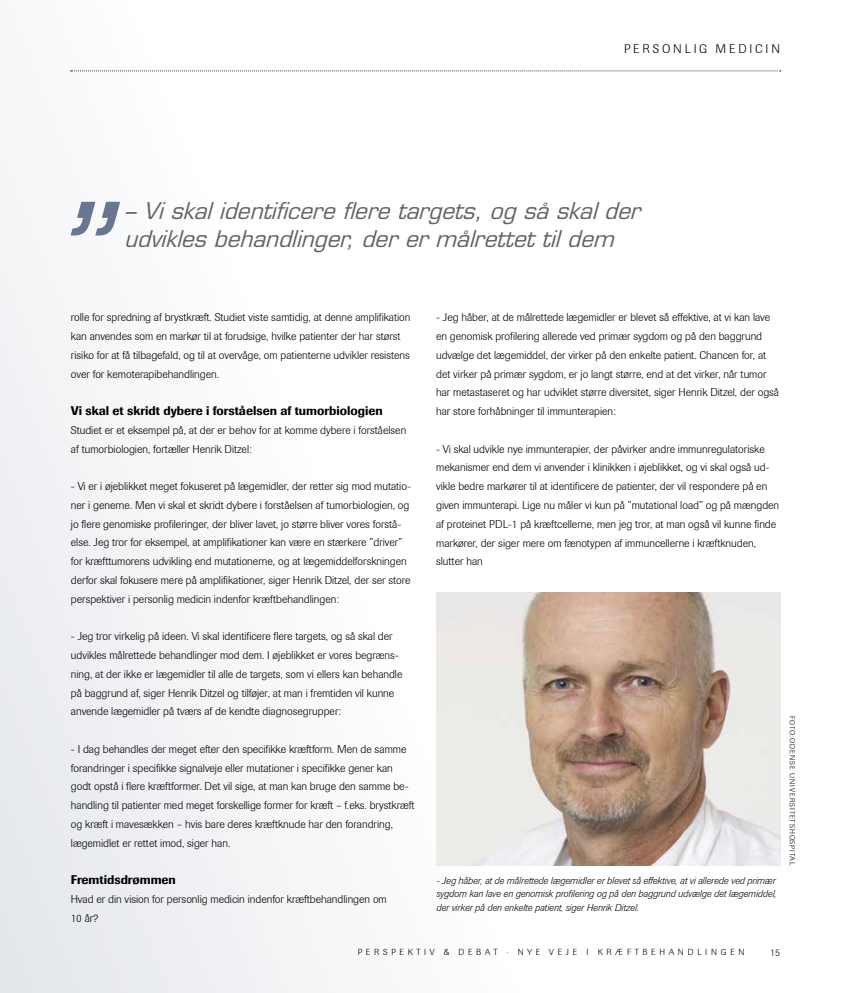
<style>
.page{position:relative;width:851px;height:993px;background:#fff}
.page>*{position:absolute;margin:0;border:0;box-sizing:border-box;transform-origin:0 0}
.t1{font:italic 22.5px/27.5px "Eurostile LT Std";color:#636363}
.t2{font:500 12.5px "Berthold Imago";color:#000}
.t3{font:300 12.5px "Berthold Imago";letter-spacing:.22em;color:#000}
.t4{font:300 11.25px/18.8px "Berthold Imago";color:#000}
.t5{font:italic 300 10px/13.8px "Berthold Imago";color:#000;text-align:justify}
.t6{font:300 10px "Berthold Imago";color:#000}
.t7{font:300 8.75px "Berthold Imago";letter-spacing:.42em;color:#000}
.t8{font:300 7.5px "Berthold Imago";letter-spacing:.12em;color:#000}
.s1{font-family:"VAG Rounded Std";font-weight:300}
</style>
<div class="page">
<div style="left:0;top:0;width:850px;height:992px;background:linear-gradient(to right,#f3f4f6,#fff)"></div>
<img style="left:436px;top:592px;width:344px;height:273px">
<svg style="left:71px;top:202px;width:49px;height:33px"></svg>
<p class="t3" style="left:624px;top:42px;width:157px">PERSONLIG MEDICIN</p>
<h1 class="t1" style="left:124px;top:197px;width:524px"><span class="s1">–</span>Viskalidentificerefleretargets,ogsåskalder udviklesbehandlinger,derermålrettettildem</h1>
<p class="t4" style="left:71px;top:308px;width:341px">rolle for spredning af brystkræft. Studiet viste samtidig, at denne amplifikation kan anvendes som en markør til at forudsige, hvilke patienter der har størst risiko for at få tilbagefald, og til at overvåge, om patienterne udvikler resistens over for kemoterapibehandlingen.</p>
<p class="t2" style="left:71px;top:403px;width:313px">Vi skal et skridt dybere i forståelsen af tumorbiologien</p>
<p class="t4" style="left:71px;top:420px;width:337px">Studiet er et eksempel på, at der er behov for at komme dybere i forståelsen af tumorbiologien, fortæller Henrik Ditzel:</p>
<p class="t4" style="left:71px;top:477px;width:341px">- Vi er i øjeblikket meget fokuseret på lægemidler, der retter sig mod mutatio&shy;ner i generne. Men vi skal et skridt dybere i forståelsen af tumorbiologien, og jo flere genomiske profileringer, der bliver lavet, jo større bliver vores forstå&shy;else. Jeg tror for eksempel, at amplifikationer kan være en stærkere ”driver” for kræfttumorens udvikling end mutationerne, og at lægemiddelforskningen derfor skal fokusere mere på amplifikationer, siger Henrik Ditzel, der ser store perspektiver i personlig medicin indenfor kræftbehandlingen:</p>
<p class="t4" style="left:71px;top:627px;width:333px">- Jeg tror virkelig på ideen. Vi skal identificere flere targets, og så skal der udvikles målrettede behandlinger mod dem. I øjeblikket er vores begræns&shy;ning, at der ikke er lægemidler til alle de targets, som vi ellers kan behandle på baggrund af, siger Henrik Ditzel og tilføjer, at man i fremtiden vil kunne anvende lægemidler på tværs af de kendte diagnosegrupper:</p>
<p class="t4" style="left:71px;top:739px;width:345px">- I dag behandles der meget efter den specifikke kræftform. Men de samme forandringer i specifikke signalveje eller mutationer i specifikke gener kan godt opstå i flere kræftformer. Det vil sige, at man kan bruge den samme be&shy;handling til patienter med meget forskellige former for kræft – f.eks. brystkræft og kræft i mavesækken – hvis bare deres kræftknude har den forandring, lægemidlet er rettet imod, siger han.</p>
<p class="t2" style="left:71px;top:872px;width:106px">Fremtidsdrømmen</p>
<p class="t4" style="left:71px;top:889px;width:317px">Hvad er din vision for personlig medicin indenfor kræftbehandlingen om<br>10 år?</p>
<p class="t4" style="left:436px;top:308px;width:344px">- Jeg håber, at de målrettede lægemidler er blevet så effektive, at vi kan lave en genomisk profilering allerede ved primær sygdom og på den baggrund udvælge det lægemiddel, der virker på den enkelte patient. Chancen for, at det virker på primær sygdom, er jo langt større, end at det virker, når tumor har metastaseret og har udviklet større diversitet, siger Henrik Ditzel, der også har store forhåbninger til immunterapien:</p>
<p class="t4" style="left:436px;top:439px;width:344px">- Vi skal udvikle nye immunterapier, der påvirker andre immunregulatoriske mekanismer end dem vi anvender i klinikken i øjeblikket, og vi skal også ud&shy;vikle bedre markører til at identificere de patienter, der vil respondere på en given immunterapi. Lige nu måler vi kun på ”mutational load” og på mængden af proteinet PDL-1 på kræftcellerne, men jeg tror, at man også vil kunne finde markører, der siger mere om fænotypen af immuncellerne i kræftknuden, slutter han</p>
<p class="t5" style="left:436px;top:873px;width:341px">- Jeg håber, at de målrettede lægemidler er blevet så effektive, at vi allerede ved primær sygdom kan lave en genomisk profilering og på den baggrund udvælge det lægemiddel, der virker på den enkelte patient, siger Henrik Ditzel.</p>
<p class="t8" style="left:796px;top:715px;width:151px;rotate:90deg">FOTO:ODENSE UNIVERSITETSHOSPITAL</p>
<p class="t7" style="left:357px;top:946px;width:388px">PERSPEKTIV &amp; DEBAT · NYE VEJE I KRÆFTBEHANDLINGEN</p>
<p class="t6" style="left:770px;top:946px;width:11px">15</p>
</div>
